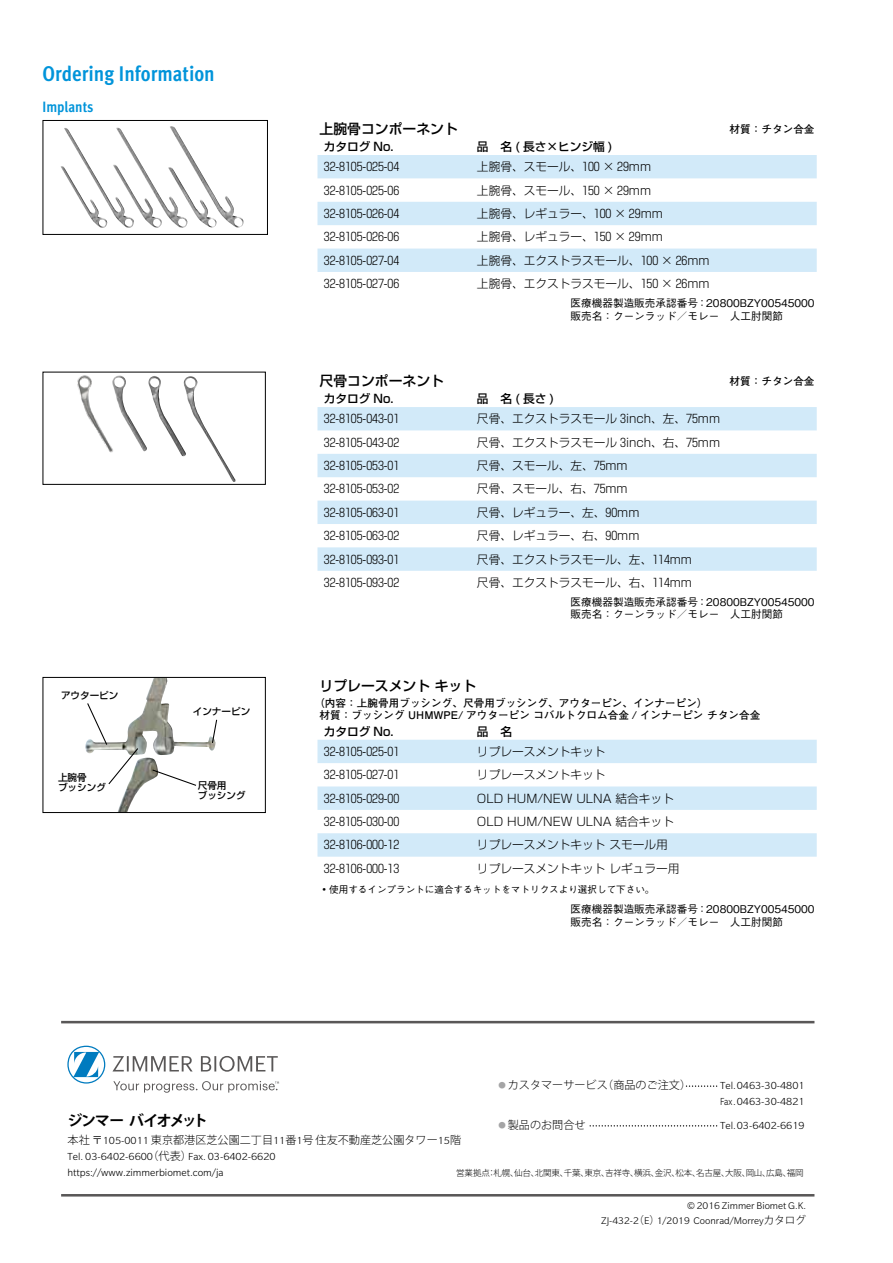
<style>
.page{position:relative;width:893px;height:1263px;background:#fff}
.page>*{position:absolute;margin:0;border:0;box-sizing:border-box;transform-origin:0 0}
.t1{font:21.3px "Meta Cond Bold LF";color:#0094da}
.t2{font:15px "Meta Cond Bold LF";color:#0094da}
.t3{font:700 14.85px "Koz Go Pro";letter-spacing:-.105em;color:#000}
.t4{font:500 13.8px "Shin Go Pro";color:#000}
.t5{font:300 11.7px "Shin Go Pro";color:#000}
.t6{font:11.7px "Shingo L No";color:#000}
.t7{font:500 11.7px "Shin Go Pro";color:#000}
.t8{font:300 11.1px/15.9px "Slate Pro";color:#000}
.t9{font:300 11.1px "Koz Go Pro";color:#000}
.t10{font:500 10.65px/12.8px "Gothic BBB Pro";color:#000}
.t11{font:700 10.65px/12.8px "Futo Go B101 Pro";color:#000}
.t12{font:300 10.65px "Slate Pro";color:#000}
.t13{font:500 9.6px "Gothic BBB Pro";color:#000}
.t14{font:500 9.6px/10.6px "Shin Go Pro";color:#000}
.t15{font:300 8.4px "Koz Go Pro";letter-spacing:-.015em;color:#000}
.s1{font-family:"Shin Go Pro";font-weight:300}
.s2{font-family:"Shingo L No";font-weight:400}
.s3{font-size:7.35px;color:#a4a4a5}
.s4{font-family:"Slate Pro"}
.s5{font-family:"Koz Go Pro"}
</style>
<div class="page">
<img style="left:60px;top:128px;width:108px;height:100px">
<img style="left:168px;top:126px;width:76px;height:102px">
<div style="left:43px;top:120px;width:225px;height:115px;border:1px solid #000"></div>
<svg style="left:317px;top:155px;width:500px;height:117px;fill:#d2eaf9"></svg>
<svg style="left:317px;top:407px;width:500px;height:164px;fill:#d2eaf9"></svg>
<img style="left:85px;top:679px;width:131px;height:132px">
<div style="left:43px;top:677px;width:223px;height:136px;border:1px solid #000"></div>
<svg style="left:86px;top:702px;width:53px;height:83px"></svg>
<svg style="left:211px;top:719px;width:7px;height:25px"></svg>
<svg style="left:151px;top:769px;width:46px;height:18px"></svg>
<svg style="left:317px;top:740px;width:500px;height:117px;fill:#d2eaf9"></svg>
<div style="left:43px;top:372px;width:223px;height:113px;border:1px solid #000"></div>
<img style="left:120px;top:375px;width:27px;height:77px">
<img style="left:148px;top:376px;width:88px;height:106px">
<img style="left:69px;top:372px;width:51px;height:112px">
<hr style="left:61px;top:1194px;width:753px;height:2px;background:#595757">
<hr style="left:61px;top:1021px;width:753px;height:2px;background:#595757">
<svg style="left:113px;top:1056px;width:165px;height:16px"></svg>
<svg style="left:67px;top:1046px;width:38px;height:37px"></svg>
<svg style="left:113px;top:1081px;width:166px;height:12px"></svg>
<svg style="left:686px;top:1085px;width:31px;height:2px"></svg>
<svg style="left:590px;top:1125px;width:127px;height:1px"></svg>
<h1 class="t1" style="left:43px;top:61px;width:174px">Ordering Information</h1>
<p class="t2" style="left:43px;top:98px;width:53px">Implants</p>
<p class="t14" style="left:61px;top:689px;width:59px">アウターピン</p>
<p class="t14" style="left:193px;top:705px;width:59px">インナーピン</p>
<p class="t14" style="left:58px;top:770px;width:49px">上腕骨<br>ブッシング</p>
<p class="t14" style="left:198px;top:778px;width:49px">尺骨用<br>ブッシング</p>
<p class="t4" style="left:320px;top:118px;width:140px">上腕骨コンポーネント</p>
<p class="t11" style="left:729px;top:121px;width:87px">材質：チタン合金</p>
<p class="t7" style="left:324px;top:137px;width:71px">カタログ No.</p>
<p class="t7" style="left:477px;top:137px;width:138px">品　名 ( 長さ×ヒンジ幅 )</p>
<p class="t6" style="left:324px;top:161px;width:77px">32<span class="s1">-</span>8105<span class="s1">-</span>025<span class="s1">-</span>04</p>
<p class="t5" style="left:477px;top:157px;width:176px">上腕骨、スモール、<span class="s2">100</span> × <span class="s2">29</span>mm</p>
<p class="t6" style="left:324px;top:184px;width:77px">32<span class="s1">-</span>8105<span class="s1">-</span>025<span class="s1">-</span>06</p>
<p class="t5" style="left:477px;top:180px;width:176px">上腕骨、スモール、<span class="s2">150</span> × <span class="s2">29</span>mm</p>
<p class="t6" style="left:324px;top:208px;width:77px">32<span class="s1">-</span>8105<span class="s1">-</span>026<span class="s1">-</span>04</p>
<p class="t5" style="left:477px;top:204px;width:187px">上腕骨、レギュラー、<span class="s2">100</span> × <span class="s2">29</span>mm</p>
<p class="t6" style="left:324px;top:231px;width:77px">32<span class="s1">-</span>8105<span class="s1">-</span>026<span class="s1">-</span>06</p>
<p class="t5" style="left:477px;top:227px;width:187px">上腕骨、レギュラー、<span class="s2">150</span> × <span class="s2">29</span>mm</p>
<p class="t6" style="left:324px;top:255px;width:77px">32<span class="s1">-</span>8105<span class="s1">-</span>027<span class="s1">-</span>04</p>
<p class="t5" style="left:477px;top:251px;width:234px">上腕骨、エクストラスモール、<span class="s2">100</span> × <span class="s2">26</span>mm</p>
<p class="t6" style="left:324px;top:278px;width:77px">32<span class="s1">-</span>8105<span class="s1">-</span>027<span class="s1">-</span>06</p>
<p class="t5" style="left:477px;top:274px;width:234px">上腕骨、エクストラスモール、<span class="s2">150</span> × <span class="s2">26</span>mm</p>
<p class="t10" style="left:570px;top:295px;width:246px">医療機器製造販売承認番号：20800BZY00545000販売名：クーンラッド／モレー　人工肘関節</p>
<p class="t4" style="left:320px;top:370px;width:126px">尺骨コンポーネント</p>
<p class="t11" style="left:729px;top:373px;width:87px">材質：チタン合金</p>
<p class="t7" style="left:324px;top:389px;width:71px">カタログ No.</p>
<p class="t7" style="left:477px;top:389px;width:79px">品　名 ( 長さ )</p>
<p class="t6" style="left:324px;top:413px;width:77px">32<span class="s1">-</span>8105<span class="s1">-</span>043<span class="s1">-</span>01</p>
<p class="t5" style="left:477px;top:409px;width:245px">尺骨、エクストラスモール <span class="s2">3</span>inch、左、<span class="s2">75</span>mm</p>
<p class="t6" style="left:324px;top:436px;width:77px">32<span class="s1">-</span>8105<span class="s1">-</span>043<span class="s1">-</span>02</p>
<p class="t5" style="left:477px;top:432px;width:245px">尺骨、エクストラスモール <span class="s2">3</span>inch、右、<span class="s2">75</span>mm</p>
<p class="t6" style="left:324px;top:460px;width:77px">32<span class="s1">-</span>8105<span class="s1">-</span>053<span class="s1">-</span>01</p>
<p class="t5" style="left:477px;top:456px;width:152px">尺骨、スモール、左、<span class="s2">75</span>mm</p>
<p class="t6" style="left:324px;top:483px;width:77px">32<span class="s1">-</span>8105<span class="s1">-</span>053<span class="s1">-</span>02</p>
<p class="t5" style="left:477px;top:479px;width:152px">尺骨、スモール、右、<span class="s2">75</span>mm</p>
<p class="t6" style="left:324px;top:507px;width:77px">32<span class="s1">-</span>8105<span class="s1">-</span>063<span class="s1">-</span>01</p>
<p class="t5" style="left:477px;top:503px;width:164px">尺骨、レギュラー、左、<span class="s2">90</span>mm</p>
<p class="t6" style="left:324px;top:530px;width:77px">32<span class="s1">-</span>8105<span class="s1">-</span>063<span class="s1">-</span>02</p>
<p class="t5" style="left:477px;top:526px;width:164px">尺骨、レギュラー、右、<span class="s2">90</span>mm</p>
<p class="t6" style="left:324px;top:553px;width:77px">32<span class="s1">-</span>8105<span class="s1">-</span>093<span class="s1">-</span>01</p>
<p class="t5" style="left:477px;top:549px;width:217px">尺骨、エクストラスモール、左、<span class="s2">114</span>mm</p>
<p class="t6" style="left:324px;top:577px;width:77px">32<span class="s1">-</span>8105<span class="s1">-</span>093<span class="s1">-</span>02</p>
<p class="t5" style="left:477px;top:573px;width:217px">尺骨、エクストラスモール、右、<span class="s2">114</span>mm</p>
<p class="t10" style="left:570px;top:594px;width:246px">医療機器製造販売承認番号：20800BZY00545000販売名：クーンラッド／モレー　人工肘関節</p>
<p class="t4" style="left:320px;top:675px;width:158px">リプレースメント キット</p>
<p class="t11" style="left:320px;top:695px;width:442px;text-indent:-5px">（内容：上腕骨用ブッシング、尺骨用ブッシング、アウターピン、インナーピン）<br>材質：ブッシング UHMWPE/ アウターピン コバルトクロム合金 / インナーピン チタン合金</p>
<p class="t7" style="left:324px;top:722px;width:71px">カタログ No.</p>
<p class="t7" style="left:477px;top:722px;width:37px">品　名</p>
<p class="t6" style="left:324px;top:746px;width:77px">32<span class="s1">-</span>8105<span class="s1">-</span>025<span class="s1">-</span>01</p>
<p class="t5" style="left:477px;top:742px;width:130px">リプレースメントキット</p>
<p class="t6" style="left:324px;top:769px;width:77px">32<span class="s1">-</span>8105<span class="s1">-</span>027<span class="s1">-</span>01</p>
<p class="t5" style="left:477px;top:765px;width:130px">リプレースメントキット</p>
<p class="t6" style="left:324px;top:792px;width:77px">32<span class="s1">-</span>8105<span class="s1">-</span>029<span class="s1">-</span>00</p>
<p class="t5" style="left:477px;top:788px;width:199px">OLD HUM/NEW ULNA 結合キット</p>
<p class="t6" style="left:324px;top:816px;width:77px">32<span class="s1">-</span>8105<span class="s1">-</span>030<span class="s1">-</span>00</p>
<p class="t5" style="left:477px;top:812px;width:199px">OLD HUM/NEW ULNA 結合キット</p>
<p class="t6" style="left:324px;top:839px;width:77px">32<span class="s1">-</span>8106<span class="s1">-</span>000<span class="s1">-</span>12</p>
<p class="t5" style="left:477px;top:835px;width:192px">リプレースメントキット スモール用</p>
<p class="t6" style="left:324px;top:863px;width:77px">32<span class="s1">-</span>8106<span class="s1">-</span>000<span class="s1">-</span>13</p>
<p class="t5" style="left:477px;top:859px;width:204px">リプレースメントキット レギュラー用</p>
<p class="t13" style="left:320px;top:881px;width:336px"><span class="s1">◦</span>使用するインプラントに適合するキットをマトリクスより選択して下さい。</p>
<p class="t10" style="left:570px;top:901px;width:246px">医療機器製造販売承認番号：20800BZY00545000販売名：クーンラッド／モレー　人工肘関節</p>
<p class="t9" style="left:499px;top:1078px;width:194px"><span class="s3">●</span> カスタマーサービス（商品のご注文）</p>
<p class="t8" style="left:720px;top:1078px;width:86px">Tel.0463-30-4801<br>Fax.0463-30-4821</p>
<p class="t3" style="left:68px;top:1111px;width:141px">ジンマー バイオメット</p>
<p class="t9" style="left:499px;top:1118px;width:89px"><span class="s3">●</span> 製品のお問合せ</p>
<p class="t8" style="left:720px;top:1118px;width:86px">Tel.03-6402-6619</p>
<p class="t9" style="left:68px;top:1132px;width:395px">本社〒<span class="s4">105-0011</span> 東京都港区芝公園二丁目<span class="s4">11</span>番<span class="s4">1</span>号住友不動産芝公園タワー<span class="s4">15</span>階</p>
<p class="t8" style="left:68px;top:1148px;width:210px">Tel. 03-6402-6600<span class="s5">（代表）</span>Fax. 03-6402-6620 https://www.zimmerbiomet.com/ja</p>
<p class="t15" style="left:456px;top:1167px;width:349px">営業拠点：札幌、仙台、北関東、千葉、東京、吉祥寺、横浜、金沢、松本、名古屋、大阪、岡山、広島、福岡</p>
<p class="t12" style="left:601px;top:1215px;width:206px">ZJ-432-2<span class="s5">（</span>E<span class="s5">）</span>1/2019 Coonrad/Morrey<span class="s5">カタログ</span></p>
<p class="t12" style="left:687px;top:1200px;width:121px">© 2016 Zimmer Biomet G.K.</p>
</div>
